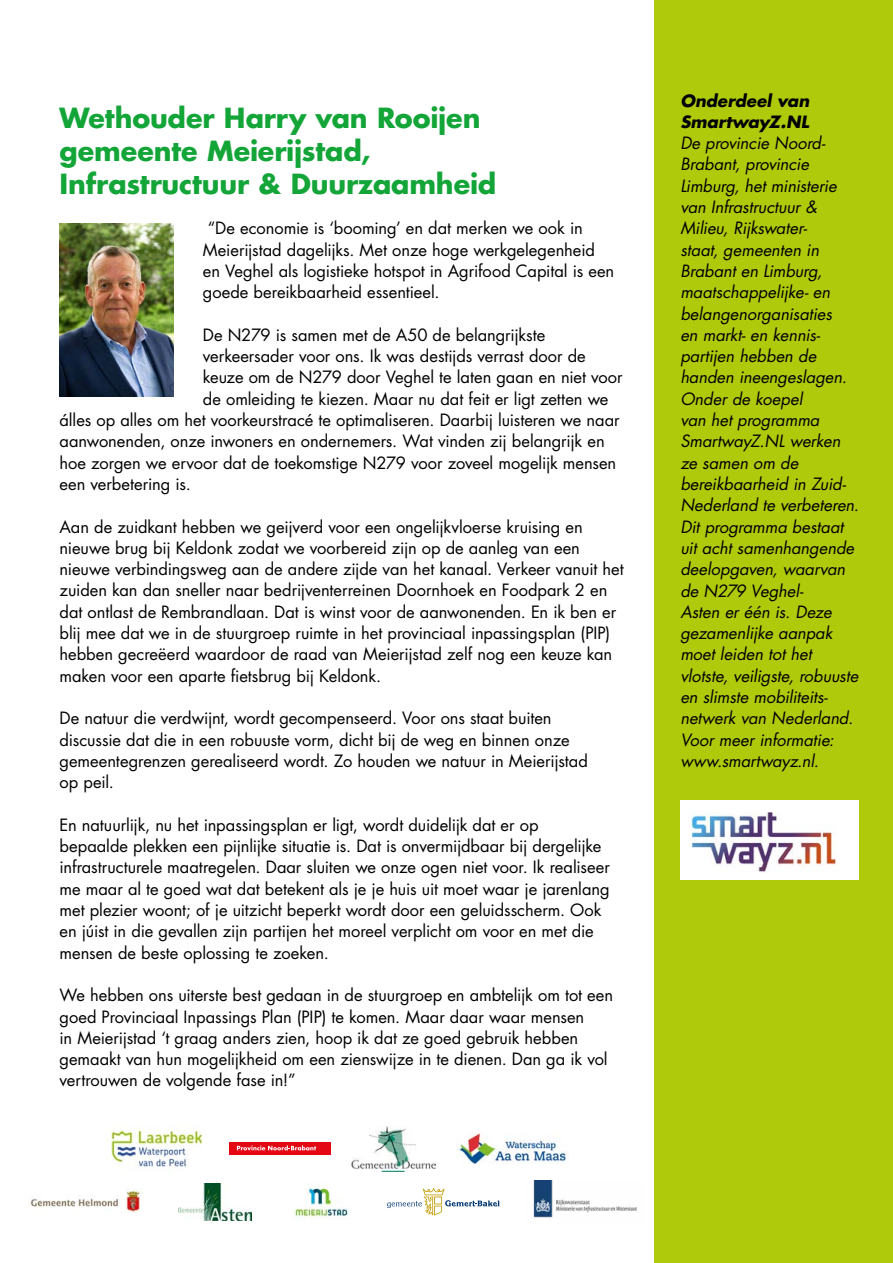
<style>
.page{position:relative;width:893px;height:1263px;background:#fff}
.page>*{position:absolute;margin:0;border:0;box-sizing:border-box;transform-origin:0 0}
.t1{font:700 27px/33px "Futura Std";letter-spacing:-.005em;color:#13a538}
.t2{font:16.5px/21.3px "Futura Std";letter-spacing:-.005em;color:#000}
.t3{font:italic 16.5px/21.3px "Futura Std";letter-spacing:-.005em;color:#000}
.t4{font:italic 700 16.5px/21.3px "Futura Std";letter-spacing:.005em;color:#000}
</style>
<div class="page">
<div style="left:655px;top:0;width:238px;height:1263px;background:#afca0b"></div>
<img style="left:456px;top:1133px;width:112px;height:31px">
<svg style="left:387px;top:1188px;width:113px;height:27px"></svg>
<img style="left:351px;top:1126px;width:85px;height:45px">
<img style="left:178px;top:1183px;width:74px;height:37px">
<img style="left:30px;top:1188px;width:111px;height:24px">
<img style="left:533px;top:1181px;width:104px;height:37px">
<div style="left:230px;top:1142px;width:101px;height:13px;background:#e30613"></div>
<svg style="left:237px;top:1145px;width:79px;height:5px"></svg>
<img style="left:680px;top:800px;width:179px;height:79px">
<img style="left:105px;top:1127px;width:98px;height:45px">
<img style="left:293px;top:1183px;width:56px;height:37px">
<img style="left:60px;top:223px;width:113px;height:174px">
<h1 class="t1" style="left:60px;top:101px;width:438px">Wethouder Harry van Rooijen gemeente Meierijstad,<br>Infrastructuur &amp; Duurzaamheid</h1>
<p class="t2" style="left:203px;top:218px;width:413px;text-indent:5px">“De economie is ‘booming’ en dat merken we ook in Meierijstad dagelijks. Met onze hoge werkgelegenheid en Veghel als logistieke hotspot in Agrifood Capital is een goede bereikbaarheid essentieel.</p>
<p class="t2" style="left:203px;top:324px;width:344px">De N279 is samen met de A50 de belangrijkste</p>
<p class="t2" style="left:203px;top:346px;width:384px">verkeersader voor ons. Ik was destijds verrast door de</p>
<p class="t2" style="left:203px;top:367px;width:421px">keuze om de N279 door Veghel te laten gaan en niet voor</p>
<p class="t2" style="left:203px;top:388px;width:407px">de omleiding te kiezen. Maar nu dat feit er ligt zetten we</p>
<p class="t2" style="left:60px;top:409px;width:562px">álles op alles om het voorkeurstracé te optimaliseren. Daarbij luisteren we naar</p>
<p class="t2" style="left:60px;top:431px;width:547px">aanwonenden, onze inwoners en ondernemers. Wat vinden zij belangrijk en</p>
<p class="t2" style="left:60px;top:452px;width:558px">hoe zorgen we ervoor dat de toekomstige N279 voor zoveel mogelijk mensen</p>
<p class="t2" style="left:60px;top:473px;width:133px">een verbetering is.</p>
<p class="t2" style="left:60px;top:516px;width:566px">Aan de zuidkant hebben we geijverd voor een ongelijkvloerse kruising en nieuwe brug bij Keldonk zodat we voorbereid zijn op de aanleg van een nieuwe verbindingsweg aan de andere zijde van het kanaal. Verkeer vanuit het zuiden kan dan sneller naar bedrijventerreinen Doornhoek en Foodpark 2 en dat ontlast de Rembrandlaan. Dat is winst voor de aanwonenden. En ik ben er blij mee dat we in de stuurgroep ruimte in het provinciaal inpassingsplan (PIP) hebben gecreëerd waardoor de raad van Meierijstad zelf nog een keuze kan maken voor een aparte fietsbrug bij Keldonk.</p>
<p class="t2" style="left:60px;top:708px;width:530px">De natuur die verdwijnt, wordt gecompenseerd. Voor ons staat buiten discussie dat die in een robuuste vorm, dicht bij de weg en binnen onze gemeentegrenzen gerealiseerd wordt. Zo houden we natuur in Meierijstad op peil.</p>
<p class="t2" style="left:60px;top:814px;width:552px">En natuurlijk, nu het inpassingsplan er ligt, wordt duidelijk dat er op bepaalde plekken een pijnlijke situatie is. Dat is onvermijdbaar bij dergelijke infrastructurele maatregelen. Daar sluiten we onze ogen niet voor. Ik realiseer me maar al te goed wat dat betekent als je je huis uit moet waar je jarenlang met plezier woont; of je uitzicht beperkt wordt door een geluidsscherm. Ook en júist in die gevallen zijn partijen het moreel verplicht om voor en met die mensen de beste oplossing te zoeken.</p>
<p class="t2" style="left:60px;top:985px;width:555px">We hebben ons uiterste best gedaan in de stuurgroep en ambtelijk om tot een goed Provinciaal Inpassings Plan (PIP) te komen. Maar daar waar mensen<br>in Meierijstad ‘t graag anders zien, hoop ik dat ze goed gebruik hebben gemaakt van hun mogelijkheid om een zienswijze in te dienen. Dan ga ik vol vertrouwen de volgende fase in!”</p>
<p class="t4" style="left:680px;top:90px;width:130px">Onderdeel van<br>SmartwayZ.NL</p>
<p class="t3" style="left:680px;top:133px;width:180px">De provincie Noord-<br>Brabant, provincie<br>Limburg, het ministerie van Infrastructuur &amp;<br>Milieu, Rijkswater-<br>staat, gemeenten in<br>Brabant en Limburg, maatschappelijke- en belangenorganisaties<br>en markt- en kennis&shy;partijen hebben de handen ineengeslagen.<br>Onder de koepel<br>van het programma<br>SmartwayZ.NL werken ze samen om de bereikbaarheid in Zuid-<br>Nederland te verbeteren.<br>Dit programma bestaat uit acht samenhangende deelopgaven, waarvan de N279 Veghel-<br>Asten er één is. Deze gezamenlijke aanpak moet leiden tot het vlotste, veiligste, robuuste en slimste mobiliteits&shy;netwerk van Nederland.<br>Voor meer informatie: www.smartwayz.nl.</p>
</div>
